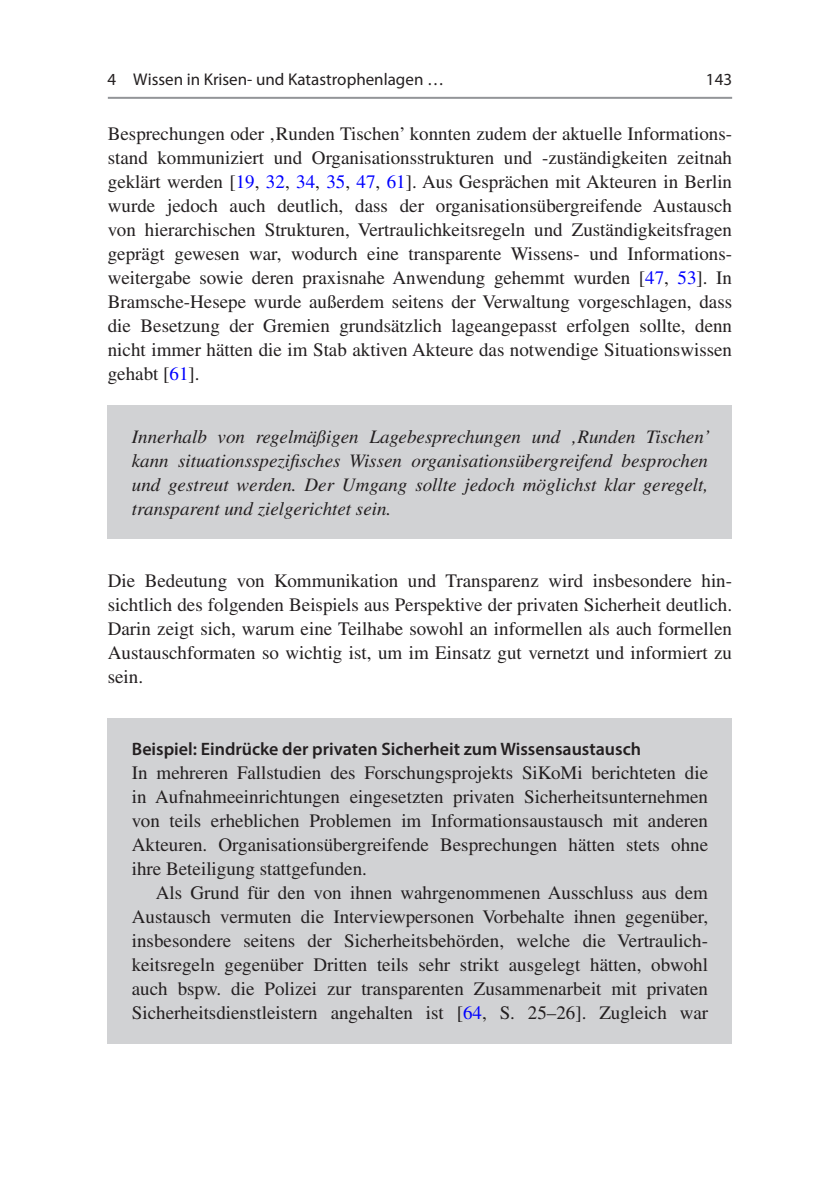
<style>
.page{position:relative;width:840px;height:1191px;background:#fff}
.page>*{position:absolute;margin:0;border:0;box-sizing:border-box;transform-origin:0 0}
.t1{font:19px/24px "Times Roman 2";color:#231f20;text-align:justify}
.t2{font:italic 19px/24px "Times";color:#231f20;text-align:justify}
.t3{font:600 18px "Myriad Pro";color:#231f20}
.t4{font:17px "Myriad Pro";color:#231f20}
.s1{color:#00f}
</style>
<div class="page">
<hr style="left:108px;top:97px;width:623px;height:2px;background:#939598">
<div style="left:108px;top:406px;width:623px;height:133px;background:#d1d2d4"></div>
<div style="left:108px;top:718px;width:623px;height:61px;background:#d1d2d4"></div>
<div style="left:108px;top:742px;width:623px;height:157px;background:#d1d2d4"></div>
<div style="left:108px;top:862px;width:623px;height:181px;background:#d1d2d4"></div>
<p class="t4" style="left:107px;top:68px;width:338px">4 Wissen in Krisen- und Katastrophenlagen …</p>
<p class="t4" style="left:705px;top:68px;width:28px">143</p>
<p class="t1" style="left:108px;top:121px;width:625px">Besprechungen oder ‚Runden Tischen’ konnten zudem der aktuelle Informations&shy;stand kommuniziert und Organisationsstrukturen und -zuständigkeiten zeitnah geklärt werden [<span class="s1">19</span>, <span class="s1">32</span>, <span class="s1">34</span>, <span class="s1">35</span>, <span class="s1">47</span>, <span class="s1">61</span>]. Aus Gesprächen mit Akteuren in Berlin wurde jedoch auch deutlich, dass der organisationsübergreifende Austausch von hierarchischen Strukturen, Vertraulichkeitsregeln und Zuständigkeitsfragen geprägt gewesen war, wodurch eine transparente Wissens- und Informations&shy;weitergabe sowie deren praxisnahe Anwendung gehemmt wurden [<span class="s1">47</span>, <span class="s1">53</span>]. In Bramsche-Hesepe wurde außerdem seitens der Verwaltung vorgeschlagen, dass die Besetzung der Gremien grundsätzlich lageangepasst erfolgen sollte, denn nicht immer hätten die im Stab aktiven Akteure das notwendige Situationswissen gehabt [<span class="s1">61</span>].</p>
<p class="t2" style="left:132px;top:424px;width:579px">Innerhalb von regelmäßigen Lagebesprechungen und ‚Runden Tischen’ kann situationsspezifisches Wissen organisationsübergreifend besprochen und gestreut werden. Der Umgang sollte jedoch möglichst klar geregelt, transparent und zielgerichtet sein.</p>
<p class="t1" style="left:108px;top:568px;width:625px">Die Bedeutung von Kommunikation und Transparenz wird insbesondere hin&shy;sichtlich des folgenden Beispiels aus Perspektive der privaten Sicherheit deutlich.<br>Darin zeigt sich, warum eine Teilhabe sowohl an informellen als auch formellen Austauschformaten so wichtig ist, um im Einsatz gut vernetzt und informiert zu sein.</p>
<p class="t3" style="left:132px;top:737px;width:510px">Beispiel: Eindrücke der privaten Sicherheit zum Wissensaustausch</p>
<p class="t1" style="left:132px;top:760px;width:577px">In mehreren Fallstudien des Forschungsprojekts SiKoMi berichteten die in Aufnahmeeinrichtungen eingesetzten privaten Sicherheitsunternehmen von teils erheblichen Problemen im Informationsaustausch mit anderen Akteuren. Organisationsübergreifende Besprechungen hätten stets ohne ihre Beteiligung stattgefunden.</p>
<p class="t1" style="left:132px;top:880px;width:577px;text-indent:24px">Als Grund für den von ihnen wahrgenommenen Ausschluss aus dem Austausch vermuten die Interviewpersonen Vorbehalte ihnen gegenüber, insbesondere seitens der Sicherheitsbehörden, welche die Vertraulich&shy;keitsregeln gegenüber Dritten teils sehr strikt ausgelegt hätten, obwohl auch bspw. die Polizei zur transparenten Zusammenarbeit mit privaten Sicherheitsdienstleistern angehalten ist [<span class="s1">64</span>, S. 25–26]. Zugleich war</p>
</div>
